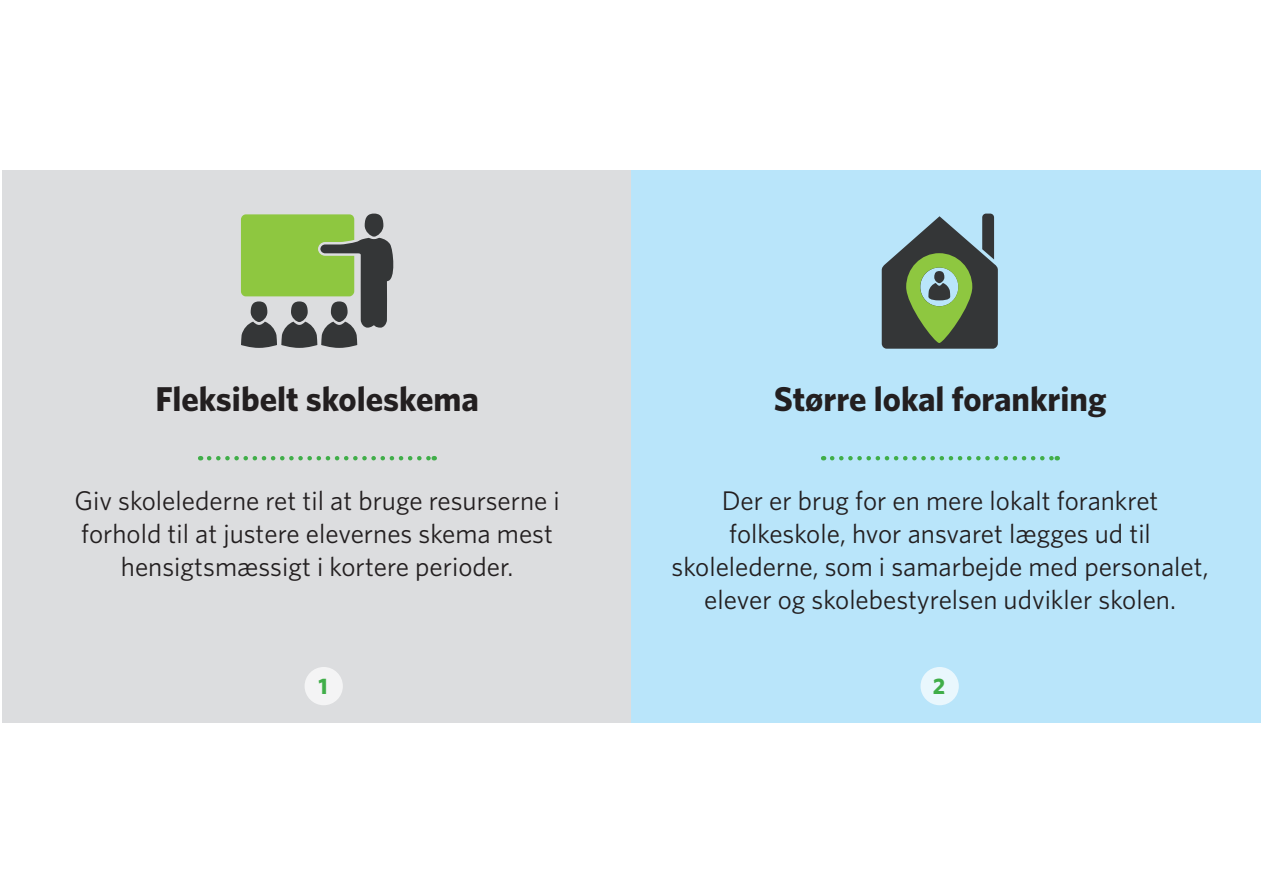
<style>
.page{position:relative;width:1263px;height:893px;background:#fff}
.page>*{position:absolute;margin:0;border:0;box-sizing:border-box;transform-origin:0 0}
.t1{font:700 34.5px "Whitney";color:#231f20}
.t2{font:27px/33px "Whitney";color:#231f20;text-align:center}
.t3{font:700 22.5px "Whitney";color:#40ae49}
</style>
<div class="page">
<div style="left:2px;top:170px;width:629px;height:553px;background:#dcdddf"></div>
<div style="left:631px;top:170px;width:630px;height:553px;background:#b9e5fa"></div>
<svg style="left:209px;top:456px;width:226px;height:4px"></svg>
<div style="left:305px;top:667px;width:38px;height:38px;background:#f4f4f5;border-radius:50%"></div>
<svg style="left:241px;top:214px;width:153px;height:134px"></svg>
<div style="left:365px;top:214px;width:18px;height:23px;background:#343637;border-radius:50%"></div>
<svg style="left:832px;top:456px;width:226px;height:4px"></svg>
<div style="left:920px;top:667px;width:39px;height:38px;background:#e9f7fd;border-radius:50%"></div>
<svg style="left:882px;top:214px;width:116px;height:135px"></svg>
<p class="t1" style="left:155px;top:376px;width:325px">Fleksibelt skoleskema</p>
<p class="t1" style="left:774px;top:376px;width:334px">Større lokal forankring</p>
<p class="t2" style="left:74px;top:484px;width:487px">Giv skolelederne ret til at bruge resurserne i forhold til at justere elevernes skema mest hensigtsmæssigt i kortere perioder.</p>
<p class="t2" style="left:671px;top:484px;width:539px">Der er brug for en mere lokalt forankret folkeskole, hvor ansvaret lægges ud til skolelederne, som i samarbejde med personalet, elever og skolebestyrelsen udvikler skolen.</p>
<p class="t3" style="left:318px;top:671px;width:11px">1</p>
<p class="t3" style="left:933px;top:671px;width:14px">2</p>
</div>
